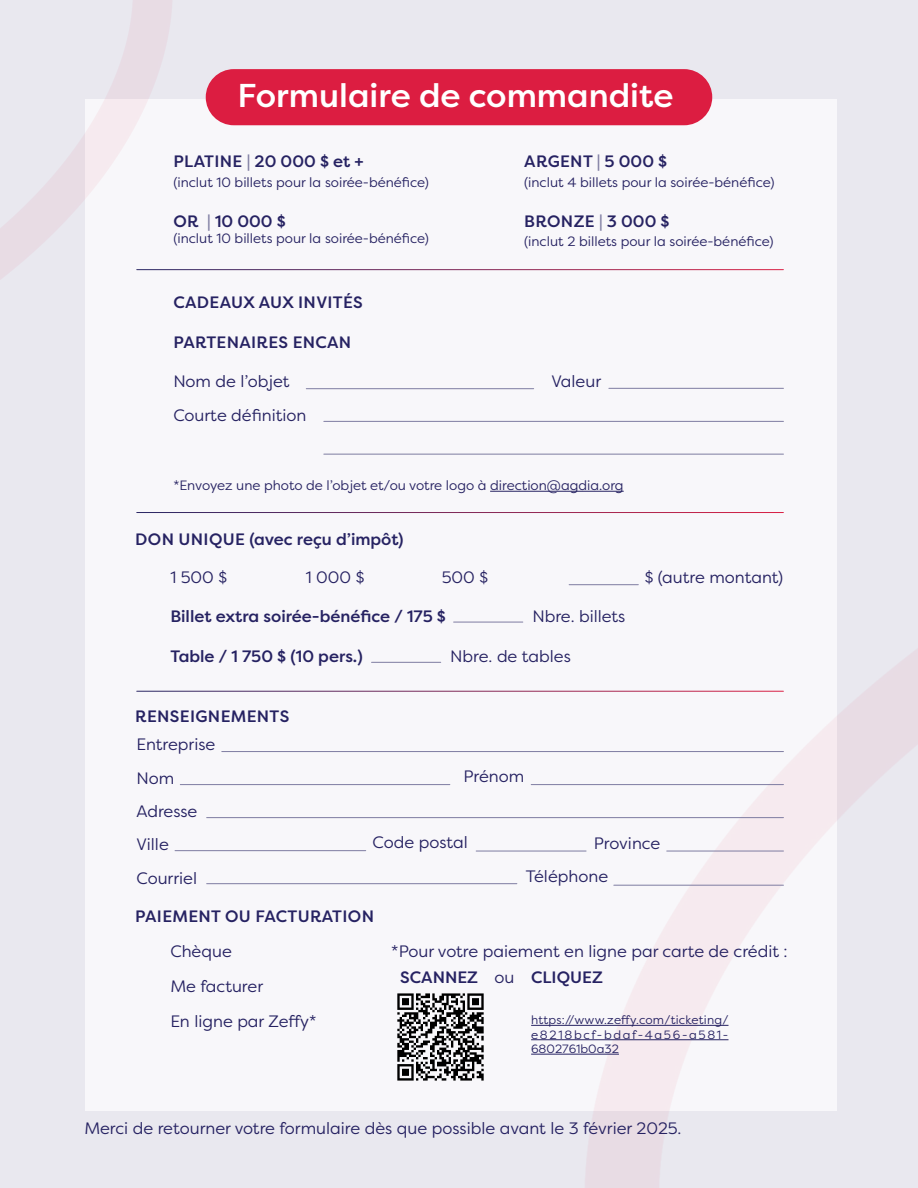
<style>
.page{position:relative;width:918px;height:1188px;background:#e9e8ef}
.page>*{position:absolute;margin:0;border:0;box-sizing:border-box;transform-origin:0 0}
.t1{font:500 33px "Filson Pro";color:#fff}
.t2{font:16.5px/33.3px "Filson Pro";color:#262262}
.t3{font:500 16.5px "Filson Pro";letter-spacing:.02em;color:#262262}
.t4{font:500 16.5px "Filson Pro";color:#262262}
.t5{font:13.5px "Filson Pro";color:#262262}
.t6{font:12px/14.4px "Filson Pro";letter-spacing:.02em;color:#262262;text-align:justify}
.s1{color:#7e7ca1}
.s2{font-weight:500}
</style>
<div class="page">
<div style="left:85px;top:99px;width:752px;height:1012px;background:#fcfbfd"></div>
<div style="left:206px;top:69px;width:506px;height:56px;background:#dc1d41;border-radius:28px"></div>
<hr style="left:531px;top:1025px;width:198px;height:1px;background:#262262">
<hr style="left:531px;top:1039px;width:198px;height:1px;background:#262262">
<hr style="left:531px;top:1054px;width:88px;height:1px;background:#262262">
<hr style="left:490px;top:491px;width:134px;height:1px;background:#262262">
<hr style="left:137px;top:269px;width:646px;height:1px;background:#fff">
<hr style="left:137px;top:512px;width:646px;height:1px;background:#fff">
<hr style="left:137px;top:691px;width:646px;height:1px;background:#fff">
<hr style="left:306px;top:388px;width:228px;height:1px;background:#7e7ca1">
<hr style="left:180px;top:784px;width:270px;height:1px;background:#7e7ca1">
<hr style="left:207px;top:817px;width:576px;height:1px;background:#7e7ca1">
<hr style="left:222px;top:751px;width:561px;height:1px;background:#7e7ca1">
<hr style="left:175px;top:850px;width:191px;height:1px;background:#7e7ca1">
<hr style="left:207px;top:883px;width:310px;height:1px;background:#7e7ca1">
<hr style="left:531px;top:784px;width:252px;height:1px;background:#7e7ca1">
<hr style="left:667px;top:851px;width:116px;height:1px;background:#7e7ca1">
<hr style="left:476px;top:851px;width:110px;height:1px;background:#7e7ca1">
<hr style="left:614px;top:885px;width:169px;height:1px;background:#7e7ca1">
<hr style="left:324px;top:421px;width:459px;height:1px;background:#7e7ca1">
<hr style="left:324px;top:454px;width:459px;height:1px;background:#7e7ca1">
<hr style="left:609px;top:388px;width:174px;height:1px;background:#7e7ca1">
<hr style="left:569px;top:584px;width:69px;height:1px;background:#7e7ca1">
<hr style="left:454px;top:622px;width:69px;height:1px;background:#7e7ca1">
<hr style="left:372px;top:662px;width:69px;height:1px;background:#7e7ca1">
<img style="left:397px;top:993px;width:87px;height:88px">
<h1 class="t1" style="left:237px;top:73px;width:437px">Formulaire de commandite</h1>
<p class="t3" style="left:174px;top:150px;width:192px">PLATINE <span class="s1">|</span> 20 000 $ et +</p>
<p class="t5" style="left:173px;top:173px;width:257px">(inclut 10 billets pour la soirée-bénéfice)</p>
<p class="t3" style="left:174px;top:209px;width:114px">OR <span class="s1">|</span> 10 000 $</p>
<p class="t5" style="left:173px;top:229px;width:257px">(inclut 10 billets pour la soirée-bénéfice)</p>
<p class="t3" style="left:524px;top:150px;width:145px">ARGENT <span class="s1">|</span> 5 000 $</p>
<p class="t5" style="left:524px;top:173px;width:252px">(inclut 4 billets pour la soirée-bénéfice)</p>
<p class="t3" style="left:524px;top:209px;width:147px">BRONZE <span class="s1">|</span> 3 000 $</p>
<p class="t5" style="left:524px;top:233px;width:251px">(inclut 2 billets pour la soirée-bénéfice)</p>
<p class="t3" style="left:174px;top:291px;width:191px">CADEAUX AUX INVITÉS</p>
<p class="t3" style="left:174px;top:330px;width:179px">PARTENAIRES ENCAN</p>
<p class="t2" style="left:173px;top:364px;width:118px">Nom de l’objet</p>
<p class="t2" style="left:551px;top:364px;width:51px">Valeur</p>
<p class="t2" style="left:173px;top:398px;width:135px">Courte définition</p>
<p class="t5" style="left:173px;top:476px;width:452px">*Envoyez une photo de l’objet et/ou votre logo à direction@agdia.org</p>
<p class="t4" style="left:135px;top:528px;width:270px">DON UNIQUE (avec reçu d’impôt)</p>
<p class="t2" style="left:170px;top:560px;width:58px">1 500 $</p>
<p class="t2" style="left:306px;top:560px;width:60px">1 000 $</p>
<p class="t2" style="left:442px;top:560px;width:48px">500 $</p>
<p class="t2" style="left:645px;top:560px;width:140px">$ (autre montant)</p>
<p class="t4" style="left:170px;top:605px;width:277px">Billet extra soirée-bénéfice / 175 $</p>
<p class="t4" style="left:170px;top:644px;width:194px">Table / 1 750 $ (10 pers.)</p>
<p class="t2" style="left:532px;top:599px;width:95px">Nbre. billets</p>
<p class="t2" style="left:450px;top:639px;width:122px">Nbre. de tables</p>
<p class="t3" style="left:135px;top:705px;width:156px">RENSEIGNEMENTS</p>
<p class="t2" style="left:136px;top:728px;width:80px">Entreprise<br>Nom<br>Adresse<br>Ville<br>Courriel</p>
<p class="t2" style="left:463px;top:759px;width:62px">Prénom</p>
<p class="t2" style="left:373px;top:826px;width:97px">Code postal</p>
<p class="t2" style="left:526px;top:826px;width:136px;text-indent:68px">Province<br>Téléphone</p>
<p class="t3" style="left:135px;top:905px;width:240px">PAIEMENT OU FACTURATION</p>
<p class="t2" style="left:170px;top:934px;width:148px;line-height:35.1px">Chèque<br>Me facturer<br>En ligne par Zeffy*</p>
<p class="t2" style="left:400px;top:938px;width:389px;line-height:25.8px;text-indent:-9px">*Pour votre paiement en ligne par carte de crédit :<br><span class="s2">SCANNEZ</span> ou <span class="s2">CLIQUEZ</span></p>
<p class="t6" style="left:531px;top:1012px;width:199px">https://www.zeffy.com/ticketing/ e8218bcf-bdaf-4a56-a581- 6802761b0a32</p>
<p class="t2" style="left:84px;top:1112px;width:599px">Merci de retourner votre formulaire dès que possible avant le 3 février 2025.</p>
</div>
